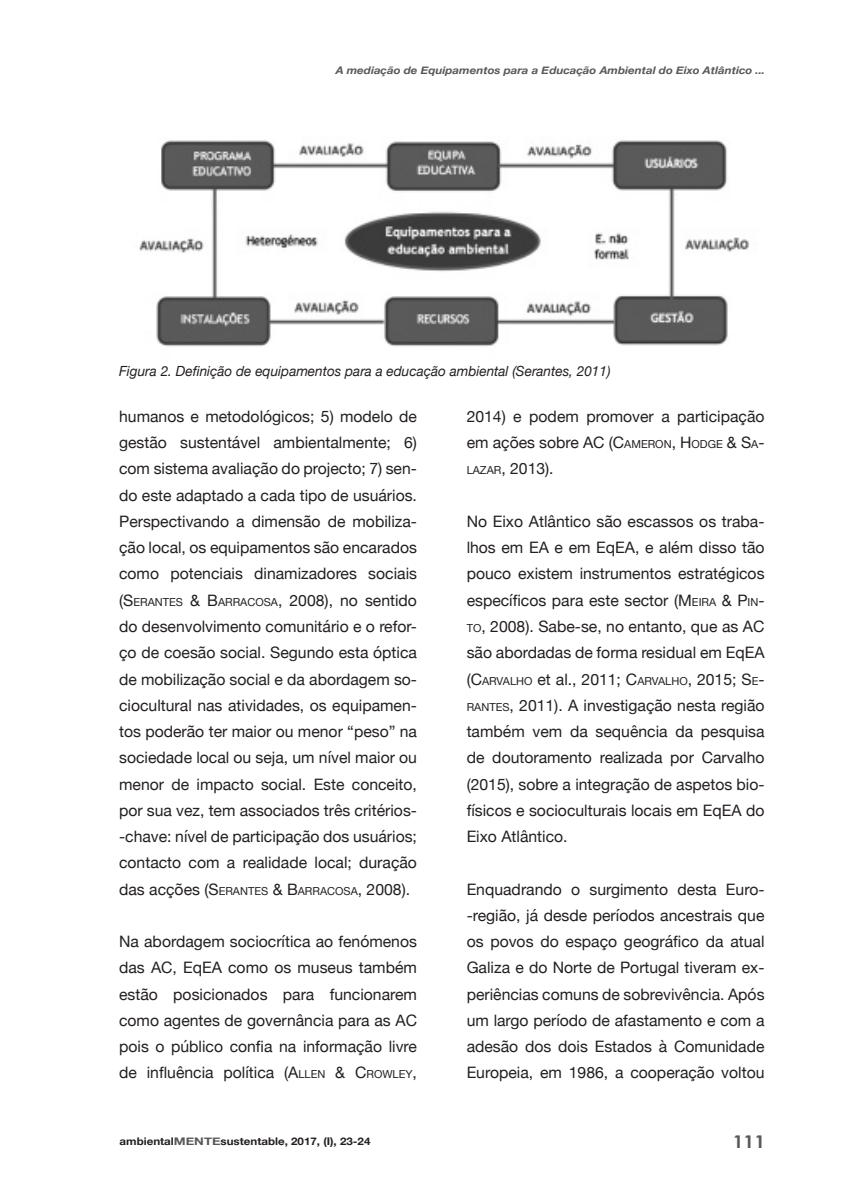
<style>
.page{position:relative;width:844px;height:1191px;background:#fff}
.page>*{position:absolute;margin:0;border:0;box-sizing:border-box;transform-origin:0 0}
.t1{font:700 17.5px "Century Gothic";color:#57585a;scale:1.1 1}
.t2{font:15.75px/26.2px "Helvetica Neue";color:#231f20;text-align:justify}
.t3{font:italic 14px "Helvetica Neue";color:#231f20}
.t4{font:italic 700 10.5px "Helvetica Neue";color:#57585a;scale:1.1 1}
.t5{font:700 10.5px "Helvetica Neue";color:#231f20;scale:1.1 1}
.s1{font-size:11.03px}
.s2{color:#57585a}
</style>
<div class="page">
<img style="left:139px;top:140px;width:610px;height:207px">
<p class="t4" style="left:335px;top:63px;width:392px">A mediação de Equipamentos para a Educação Ambiental do Eixo Atlântico ...</p>
<p class="t3" style="left:119px;top:363px;width:493px">Figura 2. Definição de equipamentos para a educação ambiental (Serantes, 2011)</p>
<p class="t2" style="left:119px;top:403px;width:299px">humanos e metodológicos; 5) modelo de gestão sustentável ambientalmente; 6) com sistema avaliação do projecto; 7) sen&shy;do este adaptado a cada tipo de usuários.<br>Perspectivando a dimensão de mobiliza&shy;ção local, os equipamentos são encarados como potenciais dinamizadores sociais (S<span class="s1">ERANTES</span> &amp; B<span class="s1">ARRACOSA</span>, 2008), no sentido do desenvolvimento comunitário e o refor&shy;ço de coesão social. Segundo esta óptica de mobilização social e da abordagem so&shy;ciocultural nas atividades, os equipamen&shy;tos poderão ter maior ou menor “peso” na sociedade local ou seja, um nível maior ou menor de impacto social. Este conceito, por sua vez, tem associados três critérios--chave: nível de participação dos usuários; contacto com a realidade local; duração das acções (S<span class="s1">ERANTES</span> &amp; B<span class="s1">ARRACOSA</span>, 2008).</p>
<p class="t2" style="left:119px;top:928px;width:299px">Na abordagem sociocrítica ao fenómenos das AC, EqEA como os museus também estão posicionados para funcionarem como agentes de governância para as AC pois o público confia na informação livre de influência política (A<span class="s1">LLEN</span> &amp; C<span class="s1">ROWLEY</span>,</p>
<p class="t2" style="left:466px;top:403px;width:299px">2014) e podem promover a participação em ações sobre AC (C<span class="s1">AMERON</span>, H<span class="s1">ODGE</span> &amp; S<span class="s1">A</span>-<span class="s1">LAZAR</span>, 2013).</p>
<p class="t2" style="left:466px;top:508px;width:299px">No Eixo Atlântico são escassos os traba&shy;lhos em EA e em EqEA, e além disso tão pouco existem instrumentos estratégicos específicos para este sector (M<span class="s1">EIRA</span> &amp; P<span class="s1">IN</span>-<span class="s1">TO</span>, 2008). Sabe-se, no entanto, que as AC são abordadas de forma residual em EqEA (C<span class="s1">ARVALHO</span> et al., 2011; C<span class="s1">ARVALHO</span>, 2015; S<span class="s1">E</span>-<span class="s1">RANTES</span>, 2011). A investigação nesta região também vem da sequência da pesquisa de doutoramento realizada por Carvalho (2015), sobre a integração de aspetos bio&shy;físicos e socioculturais locais em EqEA do Eixo Atlântico.</p>
<p class="t2" style="left:466px;top:875px;width:299px">Enquadrando o surgimento desta Euro--região, já desde períodos ancestrais que os povos do espaço geográfico da atual Galiza e do Norte de Portugal tiveram ex&shy;periências comuns de sobrevivência. Após um largo período de afastamento e com a adesão dos dois Estados à Comunidade Europeia, em 1986, a cooperação voltou</p>
<p class="t5" style="left:119px;top:1134px;width:229px">ambiental<span class="s2">MENTE</span>sustentable, 2017, (I), 23-24</p>
<p class="t1" style="left:732px;top:1130px;width:31px">111</p>
</div>
